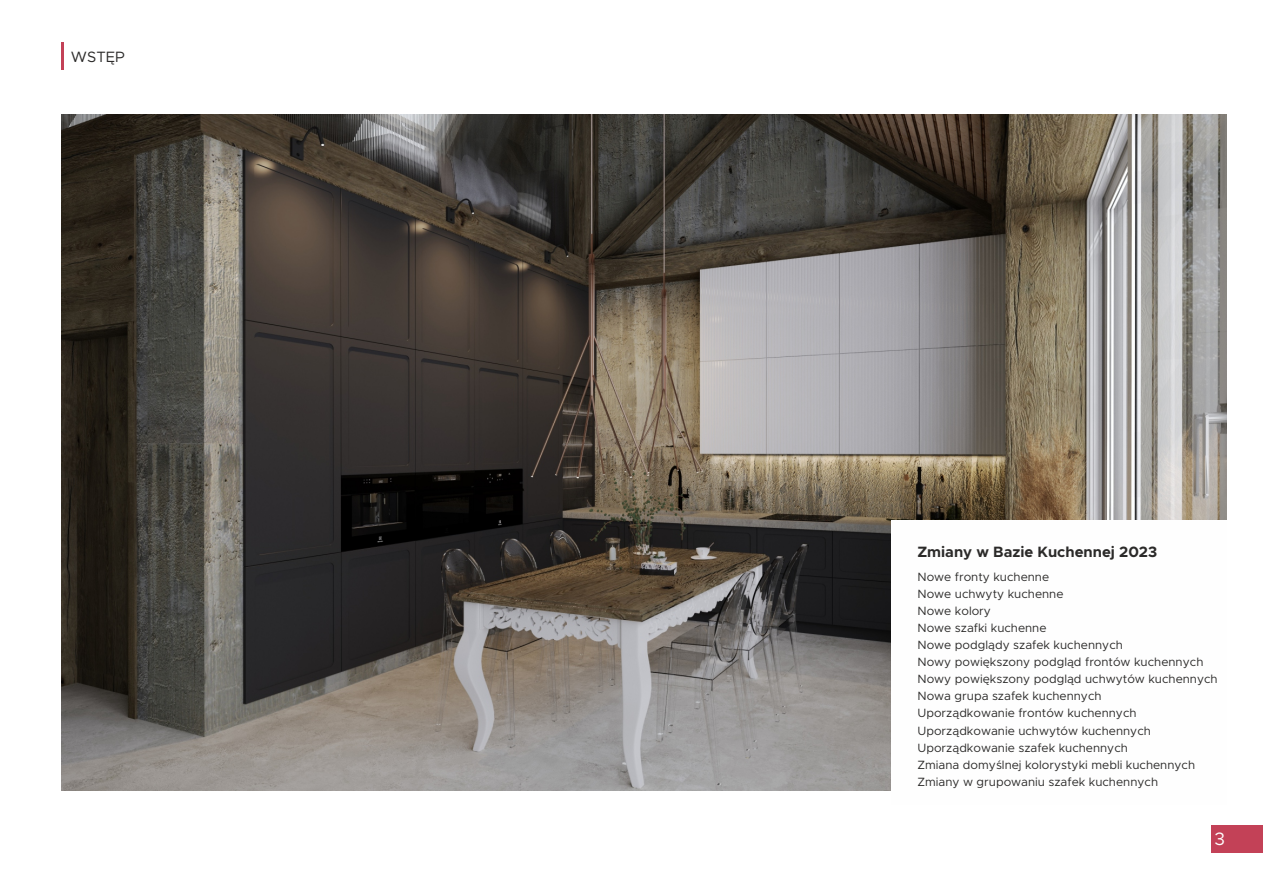
<style>
.page{position:relative;width:1263px;height:893px;background:#fff}
.page>*{position:absolute;margin:0;border:0;box-sizing:border-box;transform-origin:0 0}
.t1{font:18px "Metropolis";color:#fefefe}
.t2{font:700 15px "Metropolis";color:#2b2a29}
.t3{font:15px "Metropolis";color:#2b2a29}
.t4{font:12px/17.1px "Metropolis";color:#2b2a29}
</style>
<div class="page">
<img style="left:61px;top:114px;width:1165px;height:676px">
<hr style="left:62px;top:42px;width:2px;height:28px;background:#c34157">
<div style="left:1211px;top:825px;width:52px;height:28px;background:#c34157"></div>
<div style="left:892px;top:521px;width:335px;height:284px;background:#fefefe"></div>
<p class="t3" style="left:71px;top:50px;width:55px">WSTĘP</p>
<p class="t2" style="left:917px;top:545px;width:241px">Zmiany w Bazie Kuchennej 2023</p>
<p class="t4" style="left:917px;top:569px;width:302px">Nowe fronty kuchenne<br>Nowe uchwyty kuchenne<br>Nowe kolory<br>Nowe szafki kuchenne<br>Nowe podglądy szafek kuchennych<br>Nowy powiększony podgląd frontów kuchennych Nowy powiększony podgląd uchwytów kuchennych Nowa grupa szafek kuchennych<br>Uporządkowanie frontów kuchennych Uporządkowanie uchwytów kuchennych Uporządkowanie szafek kuchennych<br>Zmiana domyślnej kolorystyki mebli kuchennych Zmiany w grupowaniu szafek kuchennych</p>
<h1 class="t1" style="left:1214px;top:831px;width:12px">3</h1>
</div>
